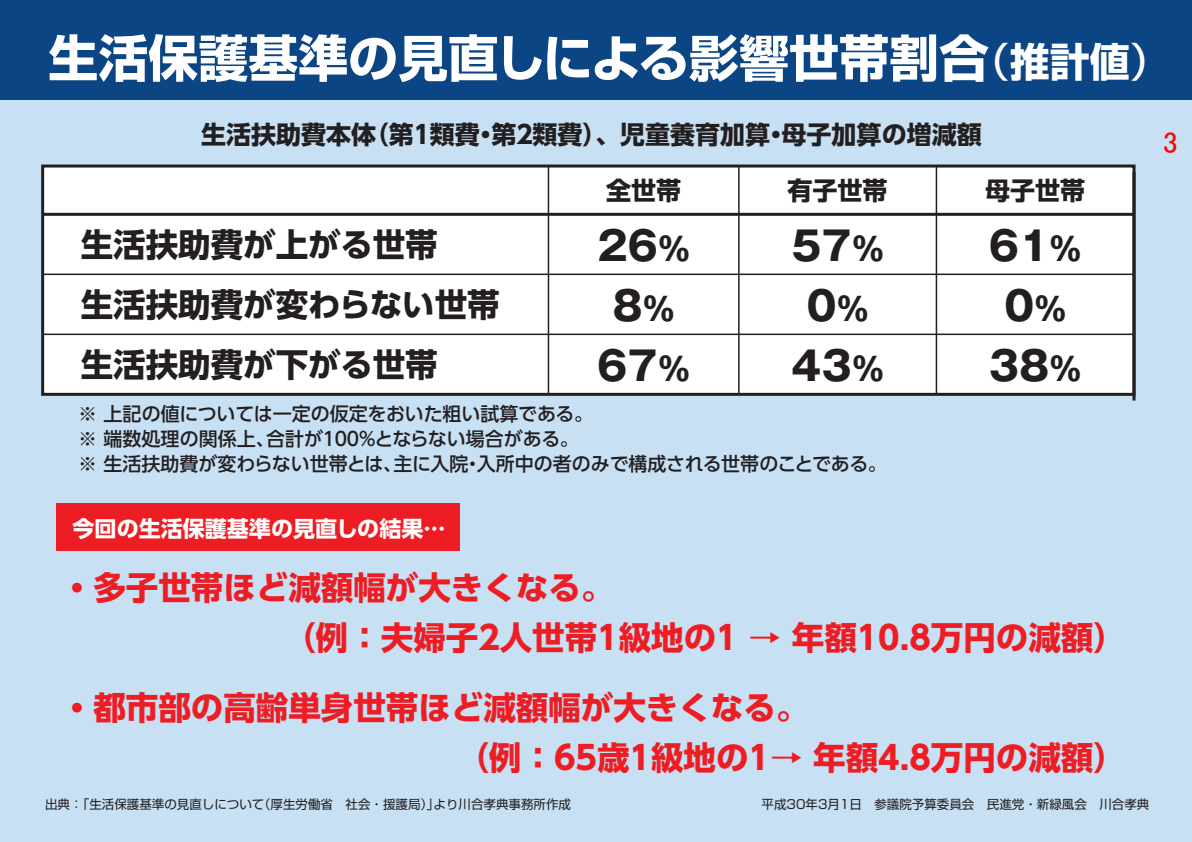
<style>
.page{position:relative;width:1192px;height:842px;background:#c7e0f3}
.page>*{position:absolute;margin:0;border:0;box-sizing:border-box;transform-origin:0 0}
.t1{font:700 50px "Shin Go Pro";color:#fff}
.t2{font:700 40px/60px "Gothic MB101 Pro";color:#231f20;text-align:center}
.t3{font:700 32.5px/50px "UD Shin Go Pro";color:#ee1d23}
.t4{font:700 32.5px/60px "UD Shin Go Pro";color:#231f20}
.t5{font:30px "MSUI Gothic";color:#f00}
.t6{font:700 25px "UD Shin Go Pro";color:#231f20}
.t7{font:700 22px "UD Shin Go Pro";color:#fff}
.t8{font:500 19px/25px "UD Shin Go Pro";letter-spacing:-.005em;color:#231f20}
.t9{font:12.5px "Shin Go Pro";color:#231f20}
.s1{font-weight:500;font-size:40px}
.s2{font-size:40px}
.s3{font-size:32px}
</style>
<div class="page">
<div style="left:0;top:0;width:1192px;height:99px;background:#0c4584"></div>
<div style="left:41px;top:165px;width:1095px;height:231px;background:#fff;border:3px solid #231f20"></div>
<svg style="left:1132px;top:172px;width:4px;height:229px"></svg>
<hr style="left:43px;top:213px;width:1091px;height:3px;background:#231f20">
<hr style="left:43px;top:274px;width:1091px;height:1px;background:#231f20">
<hr style="left:43px;top:334px;width:1091px;height:1px;background:#231f20">
<hr style="left:548px;top:166px;width:1px;height:228px;background:#231f20">
<hr style="left:738px;top:166px;width:2px;height:228px;background:#231f20">
<hr style="left:936px;top:166px;width:1px;height:228px;background:#231f20">
<div style="left:56px;top:503px;width:404px;height:48px;background:#ee1d23"></div>
<h1 class="t1" style="left:48px;top:18px;width:1123px">生活保護基準の見直しによる影響世帯割合<span class="s1">（</span><span class="s2">推計値</span><span class="s1">）</span></h1>
<h3 class="t6" style="left:201px;top:114px;width:782px">生活扶助費本体（第１類費・第２類費）、児童養育加算・母子加算の増減額</h3>
<h3 class="t4" style="left:81px;top:214px;width:420px">生活扶助費が上がる世帯<br>生活扶助費が変わらない世帯生活扶助費が下がる世帯</h3>
<h3 class="t6" style="left:606px;top:170px;width:76px">全世帯</h3>
<h2 class="t2" style="left:592px;top:211px;width:99px">２６<span class="s3">％<br></span>8<span class="s3">％<br></span>67<span class="s3">％</span></h2>
<h3 class="t6" style="left:788px;top:170px;width:101px">有子世帯</h3>
<h2 class="t2" style="left:791px;top:211px;width:94px">57<span class="s3">％<br></span>0<span class="s3">％<br></span>43<span class="s3">％</span></h2>
<p class="t8" style="left:78px;top:400px;width:810px">※ 上記の値については一定の仮定をおいた粗い試算である。<br>※ 端数処理の関係上、合計が１００％とならない場合がある。<br>※ 生活扶助費が変わらない世帯とは、主に入院・入所中の者のみで構成される世帯のことである。</p>
<h3 class="t6" style="left:985px;top:170px;width:101px">母子世帯</h3>
<h2 class="t2" style="left:989px;top:211px;width:94px">61<span class="s3">％<br></span>0<span class="s3">％<br></span>38<span class="s3">％</span></h2>
<h3 class="t5" style="left:1163px;top:128px;width:16px">3</h3>
<p class="t7" style="left:73px;top:511px;width:374px">今回の生活保護基準の見直しの結果…</p>
<h3 class="t3" style="left:283px;top:562px;width:844px;text-indent:-222px">・多子世帯ほど減額幅が大きくなる。<br>（例：夫婦子2人世帯1級地の1 → 年額10.8万円の減額）</h3>
<h3 class="t3" style="left:457px;top:682px;width:671px;text-indent:-396px">・都市部の高齢単身世帯ほど減額幅が大きくなる。<br>（例：65歳1級地の1→ 年額4.8万円の減額）</h3>
<p class="t9" style="left:45px;top:794px;width:527px">出典：「生活保護基準の見直しについて（厚生労働省　社会・援護局）」より川合孝典事務所作成</p>
<p class="t9" style="left:762px;top:794px;width:389px">平成30年3月1日　参議院予算委員会　民進党・新緑風会　川合孝典</p>
</div>
